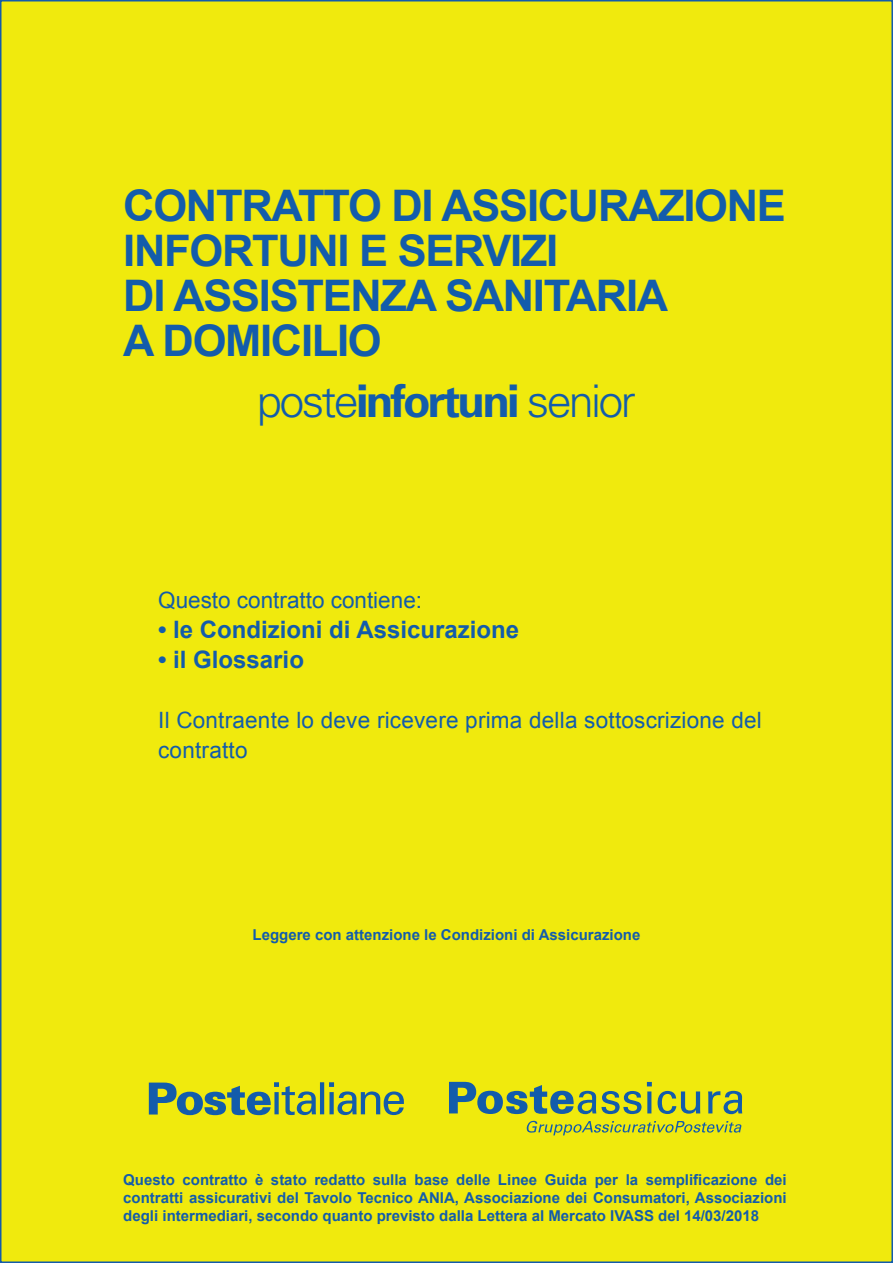
<style>
.page{position:relative;width:893px;height:1263px;background:#fff}
.page>*{position:absolute;margin:0;border:0;box-sizing:border-box;transform-origin:0 0}
.t1{font:300 45px "Univers";letter-spacing:-.06em;color:#135cab}
.t2{font:700 43.5px/45px "Arial";letter-spacing:-.03em;color:#135cab}
.t3{font:700 24px "Arial";color:#135cab}
.t4{font:22.5px/30px "Arial";letter-spacing:.01em;color:#135cab}
.t5{font:700 15px/18px "Arial";color:#135cab;text-align:justify}
.s1{font-weight:700}
</style>
<div class="page">
<div style="left:1px;top:1px;width:891px;height:1261px;background:#f0ea0d"></div>
<svg style="left:149px;top:1082px;width:255px;height:33px"></svg>
<svg style="left:449px;top:1082px;width:192px;height:32px"></svg>
<svg style="left:647px;top:1082px;width:5px;height:31px"></svg>
<svg style="left:658px;top:1091px;width:42px;height:23px"></svg>
<svg style="left:708px;top:1091px;width:34px;height:23px"></svg>
<svg style="left:527px;top:1121px;width:214px;height:14px"></svg>
<p class="t2" style="left:123px;top:185px;width:664px">CONTRATTO DI ASSICURAZIONE<br>INFORTUNI E SERVIZI</p>
<p class="t2" style="left:123px;top:275px;width:546px">DI ASSISTENZA SANITARIA</p>
<p class="t2" style="left:123px;top:320px;width:260px">A DOMICILIO</p>
<p class="t1" style="left:257px;top:374px;width:380px">poste<span class="s1">infortuni</span> senior</p>
<p class="t4" style="left:158px;top:586px;width:265px">Questo contratto contiene:</p>
<p class="t3" style="left:158px;top:614px;width:362px">• le Condizioni di Assicurazione</p>
<p class="t3" style="left:158px;top:644px;width:147px">• il Glossario</p>
<p class="t4" style="left:158px;top:706px;width:605px">Il Contraente lo deve ricevere prima della sottoscrizione del contratto</p>
<p class="t5" style="left:253px;top:926px;width:389px">Leggere con attenzione le Condizioni di Assicurazione</p>
<p class="t5" style="left:123px;top:1171px;width:665px">Questo contratto è stato redatto sulla base delle Linee Guida per la semplificazione dei contratti assicurativi del Tavolo Tecnico ANIA, Associazione dei Consumatori, Associazioni degli intermediari, secondo quanto previsto dalla Lettera al Mercato IVASS del 14/03/2018</p>
</div>
